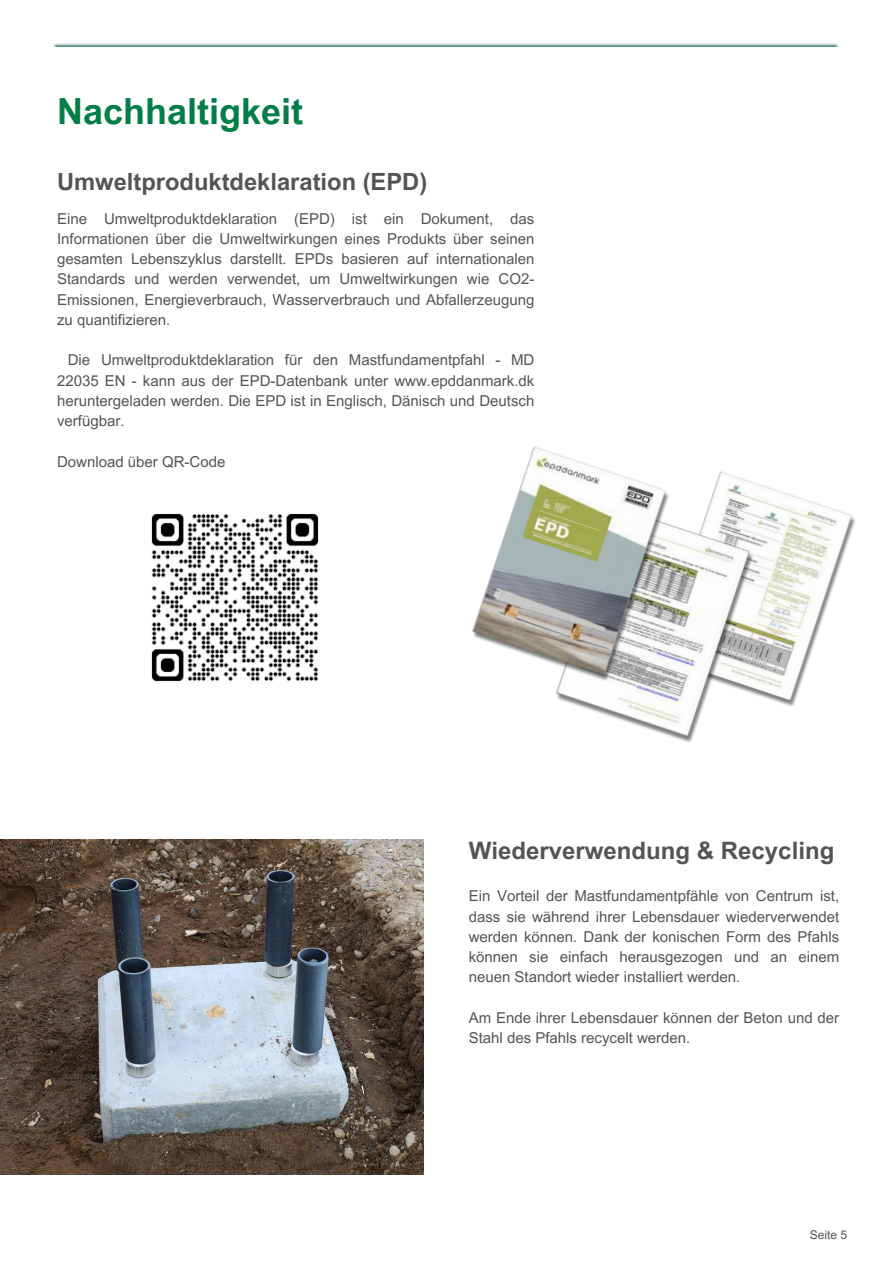
<style>
.page{position:relative;width:894px;height:1264px;background:#fff}
.page>*{position:absolute;margin:0;border:0;box-sizing:border-box;transform-origin:0 0}
.t1{font:700 36px "Arial MT Pro";color:#007e47}
.t2{font:700 24px "Arial MT Pro";color:#545454}
.t3{font:700 23.7px "Arial MT Pro";color:#545454}
.t4{font:15px/20.2px "Arial MT Pro";color:#545454;text-align:justify}
.t5{font:12px "Arial MT Pro";color:#545454}
</style>
<div class="page">
<img style="left:151px;top:513px;width:168px;height:169px">
<img style="left:708px;top:471px;width:147px;height:236px">
<img style="left:555px;top:506px;width:201px;height:237px">
<img style="left:472px;top:446px;width:200px;height:241px">
<img style="left:54px;top:44px;width:784px;height:3px">
<img style="left:0;top:839px;width:423px;height:335px">
<h1 class="t1" style="left:57px;top:90px;width:247px">Nachhaltigkeit</h1>
<h3 class="t3" style="left:57px;top:168px;width:371px">Umweltproduktdeklaration (EPD)</h3>
<p class="t4" style="left:57px;top:209px;width:478px">Eine Umweltproduktdeklaration (EPD) ist ein Dokument, das Informationen über die Umweltwirkungen eines Produkts über seinen gesamten Lebenszyklus darstellt. EPDs basieren auf internationalen Standards und werden verwendet, um Umweltwirkungen wie CO2- Emissionen, Energieverbrauch, Wasserverbrauch und Abfallerzeugung zu quantifizieren.</p>
<p class="t4" style="left:57px;top:351px;width:478px;text-indent:11px">Die Umweltproduktdeklaration für den Mastfundamentpfahl - MD 22035 EN - kann aus der EPD-Datenbank unter www.epddanmark.dk heruntergeladen werden. Die EPD ist in Englisch, Dänisch und Deutsch verfügbar.</p>
<p class="t4" style="left:57px;top:452px;width:170px">Download über QR-Code</p>
<h2 class="t2" style="left:468px;top:836px;width:367px">Wiederverwendung &amp; Recycling</h2>
<p class="t4" style="left:468px;top:886px;width:372px">Ein Vorteil der Mastfundamentpfähle von Centrum ist, dass sie während ihrer Lebensdauer wiederverwendet werden können. Dank der konischen Form des Pfahls können sie einfach herausgezogen und an einem neuen Standort wieder installiert werden.</p>
<p class="t4" style="left:468px;top:1008px;width:372px">Am Ende ihrer Lebensdauer können der Beton und der<br>Stahl des Pfahls recycelt werden.</p>
<p class="t5" style="left:809px;top:1227px;width:39px">Seite 5</p>
</div>
